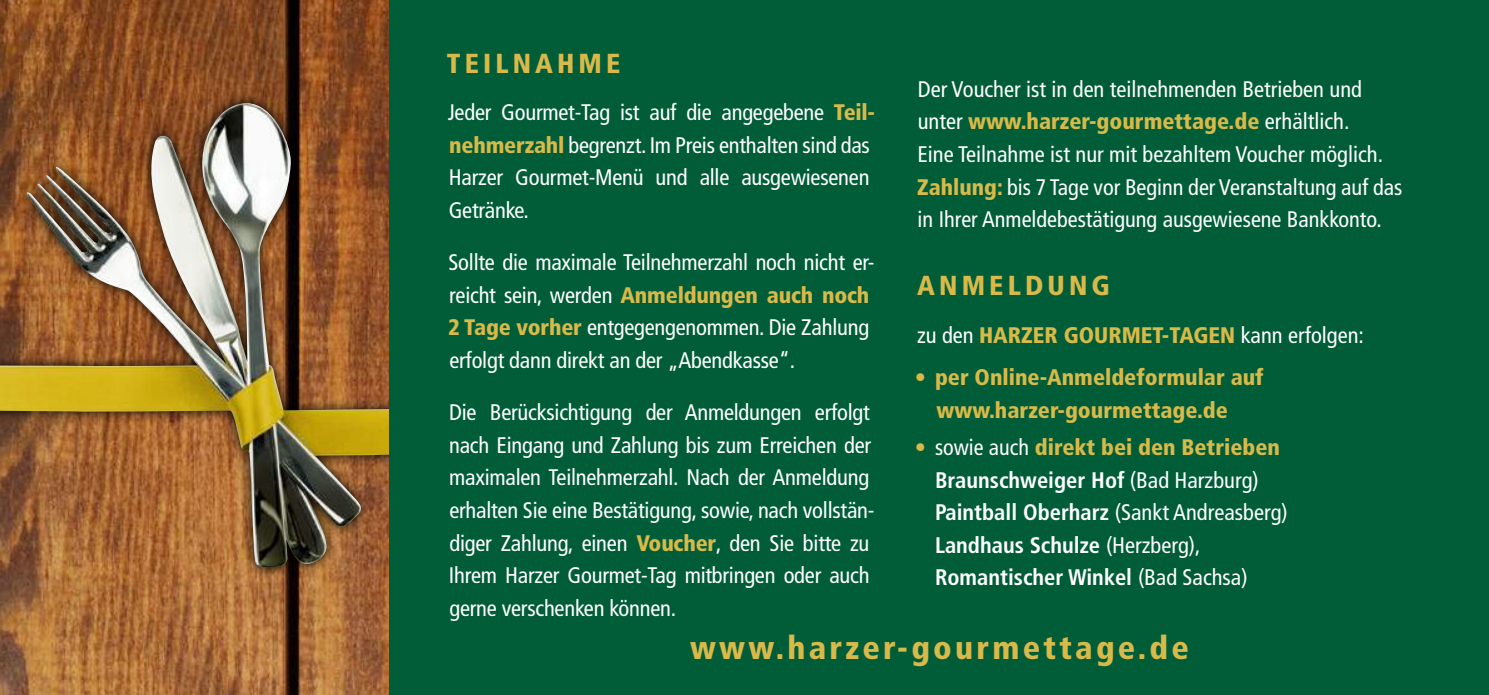
<style>
.page{position:relative;width:1489px;height:695px;background:#fff}
.page>*{position:absolute;margin:0;border:0;box-sizing:border-box;transform-origin:0 0}
.t1{font:900 condensed 32.5px "Frutiger LT Std";letter-spacing:.1em;color:#d9b949}
.t2{font:900 condensed 27.5px "Frutiger LT Std";letter-spacing:.15em;color:#d9b949}
.t3{font:condensed 22.5px/32.5px "Frutiger LT Std";letter-spacing:-.01em;color:#fff}
.t4{font:700 condensed 22.5px/32.5px "Frutiger LT Std";color:#fff}
.t5{font:900 condensed 22.5px/32.5px "Frutiger LT Std";color:#d9b949}
.s1{font-weight:900;color:#d9b949}
.s2{font-weight:400;color:#fff}
.s3{font-weight:400}
.s4{font-weight:400;color:#d9b949}
</style>
<div class="page">
<img style="left:0;top:0;width:390px;height:694px">
<img style="left:0;top:103px;width:390px;height:467px">
<div style="left:390px;top:0;width:1098px;height:694px;background:#005d38"></div>
<p class="t2" style="left:447px;top:47px;width:175px">TEILNAHME</p>
<p class="t3" style="left:448px;top:96px;width:429px">Jeder Gourmet-Tag ist auf die angegebene <span class="s1">Teil&shy;nehmerzahl</span> begrenzt. Im Preis enthalten sind das Harzer Gourmet-Menü und alle ausgewiesenen Getränke.</p>
<p class="t3" style="left:448px;top:246px;width:428px">Sollte die maximale Teilnehmerzahl noch nicht er&shy;reicht sein, werden <span class="s1">Anmeldungen auch noch 2 Tage vorher</span> entgegengenommen. Die Zahlung erfolgt dann direkt an der „Abendkasse“.</p>
<p class="t3" style="left:449px;top:396px;width:427px">Die Berücksichtigung der Anmeldungen erfolgt nach Eingang und Zahlung bis zum Erreichen der maximalen Teilnehmerzahl. Nach der Anmeldung erhalten Sie eine Bestätigung, sowie, nach vollstän&shy;diger Zahlung, einen <span class="s1">Voucher</span>, den Sie bitte zu Ihrem Harzer Gourmet-Tag mitbringen oder auch gerne verschenken können.</p>
<p class="t3" style="left:917px;top:73px;width:486px">Der Voucher ist in den teilnehmenden Betrieben und unter <span class="s1">www.harzer-gourmettage.de</span> erhältlich.<br>Eine Teilnahme ist nur mit bezahltem Voucher möglich.<br><span class="s1">Zahlung:</span> bis 7 Tage vor Beginn der Veranstaltung auf das in Ihrer Anmeldebestätigung ausgewiesene Bankkonto.</p>
<p class="t2" style="left:917px;top:269px;width:194px">ANMELDUNG</p>
<p class="t5" style="left:917px;top:318px;width:448px"><span class="s2">zu den</span> HARZER GOURMET-TAGEN <span class="s2">kann erfolgen:</span></p>
<p class="t5" style="left:936px;top:361px;width:328px;text-indent:-22px"><span class="s3">•</span> per Online-Anmeldeformular auf www.harzer-gourmettage.de</p>
<p class="t4" style="left:935px;top:431px;width:354px;text-indent:-20px"><span class="s4">•</span> <span class="s3">sowie auch</span> <span class="s1">direkt bei den Betrieben </span>Braunschweiger Hof <span class="s3">(Bad Harzburg)<br></span>Paintball Oberharz <span class="s3">(Sankt Andreasberg)<br></span>Landhaus Schulze <span class="s3">(Herzberg), </span>Romantischer Winkel <span class="s3">(Bad Sachsa)</span></p>
<h1 class="t1" style="left:690px;top:628px;width:500px">www.harzer-gourmettage.de</h1>
</div>
